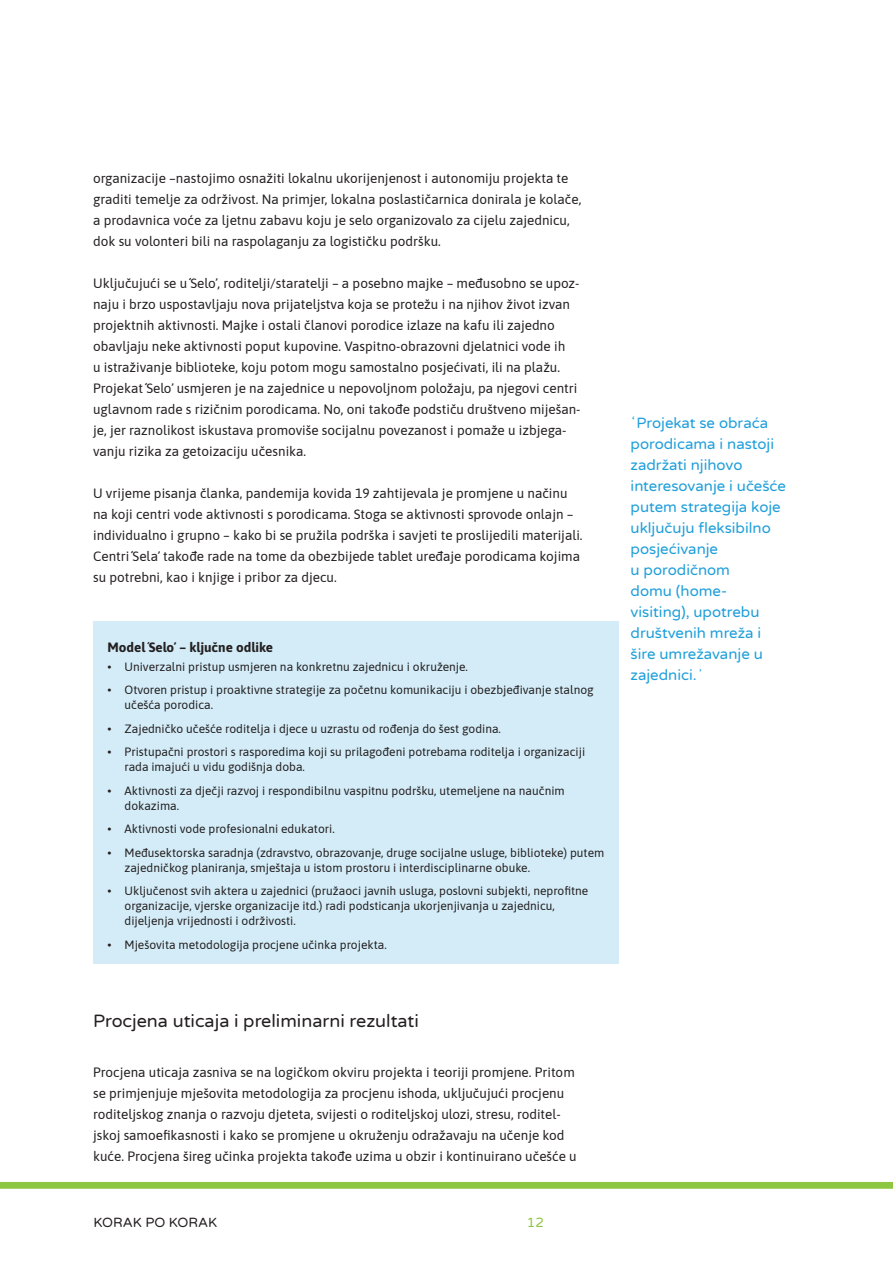
<style>
.page{position:relative;width:893px;height:1263px;background:#fff}
.page>*{position:absolute;margin:0;border:0;box-sizing:border-box;transform-origin:0 0}
.t1{font:18px "Varela Round";color:#231f20}
.t2{font:15px/21px "Varela Round";color:#1f9fda}
.t3{font:13.5px/21px "Asap";color:#231f20}
.t4{font:700 13.5px "Asap";color:#231f20}
.t5{font:13.5px "Varela Round";color:#231f20}
.t6{font:13.5px "Varela Round";color:#8dc640}
.t7{font:12px/15px "Asap";color:#231f20}
.s1{font-style:italic}
.s2{font-weight:400;font-style:italic}
</style>
<div class="page">
<svg style="left:0;top:1182px;width:893px;height:7px;background:#90c746"></svg>
<div style="left:93px;top:622px;width:526px;height:342px;background:#d3ecf7"></div>
<p class="t3" style="left:93px;top:167px;width:490px">organizacije –nastojimo osnažiti lokalnu ukorijenjenost i autonomiju projekta te graditi temelje za održivost. Na primjer, lokalna poslastičarnica donirala je kolače, a prodavnica voće za ljetnu zabavu koju je selo organizovalo za cijelu zajednicu, dok su volonteri bili na raspolaganju za logističku podršku.</p>
<p class="t3" style="left:93px;top:272px;width:489px">Uključujući se u <span class="s1">̒</span>Seloʼ, roditelji/staratelji – a posebno majke – međusobno se upoz&shy;naju i brzo uspostavljaju nova prijateljstva koja se protežu i na njihov život izvan projektnih aktivnosti. Majke i ostali članovi porodice izlaze na kafu ili zajedno obavljaju neke aktivnosti poput kupovine. Vaspitno-obrazovni djelatnici vode ih<br>u istraživanje biblioteke, koju potom mogu samostalno posjećivati, ili na plažu.<br>Projekat <span class="s1">̒</span>Seloʼ usmjeren je na zajednice u nepovoljnom položaju, pa njegovi centri uglavnom rade s rizičnim porodicama. No, oni takođe podstiču društveno miješan&shy;je, jer raznolikost iskustava promoviše socijalnu povezanost i pomaže u izbjega&shy;vanju rizika za getoizaciju učesnika.</p>
<p class="t3" style="left:93px;top:482px;width:491px">U vrijeme pisanja članka, pandemija kovida 19 zahtijevala je promjene u načinu na koji centri vode aktivnosti s porodicama. Stoga se aktivnosti sprovode onlajn – individualno i grupno – kako bi se pružila podrška i savjeti te proslijedili materijali.<br>Centri <span class="s1">̒</span>Selaʼ takođe rade na tome da obezbijede tablet uređaje porodicama kojima su potrebni, kao i knjige i pribor za djecu.</p>
<p class="t4" style="left:108px;top:637px;width:167px">Model <span class="s2">̒</span>Seloʼ – ključne odlike</p>
<p class="t7" style="left:108px;top:658px;width:362px">• Univerzalni pristup usmjeren na konkretnu zajednicu i okruženje.</p>
<p class="t7" style="left:125px;top:682px;width:471px;text-indent:-17px">• Otvoren pristup i proaktivne strategije za početnu komunikaciju i obezbjeđivanje stalnog učešća porodica.</p>
<p class="t7" style="left:108px;top:720px;width:395px">• Zajedničko učešće roditelja i djece u uzrastu od rođenja do šest godina.</p>
<p class="t7" style="left:125px;top:744px;width:462px;text-indent:-17px">• Pristupačni prostori s rasporedima koji su prilagođeni potrebama roditelja i organizaciji rada imajući u vidu godišnja doba.</p>
<p class="t7" style="left:125px;top:782px;width:442px;text-indent:-17px">• Aktivnosti za dječji razvoj i respondibilnu vaspitnu podršku, utemeljene na naučnim dokazima.</p>
<p class="t7" style="left:108px;top:821px;width:229px">• Aktivnosti vode profesionalni edukatori.</p>
<p class="t7" style="left:125px;top:844px;width:481px;text-indent:-17px">• Međusektorska saradnja (zdravstvo, obrazovanje, druge socijalne usluge, biblioteke) putem zajedničkog planiranja, smještaja u istom prostoru i interdisciplinarne obuke.</p>
<p class="t7" style="left:125px;top:883px;width:465px;text-indent:-17px">• Uključenost svih aktera u zajednici (pružaoci javnih usluga, poslovni subjekti, neprofitne organizacije, vjerske organizacije itd.) radi podsticanja ukorjenjivanja u zajednicu, dijeljenja vrijednosti i održivosti.</p>
<p class="t7" style="left:108px;top:936px;width:281px">• Mješovita metodologija procjene učinka projekta.</p>
<h1 class="t1" style="left:93px;top:1008px;width:327px">Procjena uticaja i preliminarni rezultati</h1>
<p class="t3" style="left:93px;top:1061px;width:485px">Procjena uticaja zasniva se na logičkom okviru projekta i teoriji promjene. Pritom se primjenjuje mješovita metodologija za procjenu ishoda, uključujući procjenu roditeljskog znanja o razvoju djeteta, svijesti o roditeljskoj ulozi, stresu, roditel&shy;jskoj samoefikasnosti i kako se promjene u okruženju odražavaju na učenje kod kuće. Procjena šireg učinka projekta takođe uzima u obzir i kontinuirano učešće u</p>
<p class="t5" style="left:94px;top:1213px;width:125px">KORAK PO KORAK</p>
<p class="t6" style="left:527px;top:1213px;width:18px">12</p>
<p class="t2" style="left:631px;top:412px;width:157px">ʻProjekat se obraća porodicama i nastoji zadržati njihovo interesovanje i učešće putem strategija koje uključuju fleksibilno posjećivanje<br>u porodičnom<br>domu (home&shy;visiting), upotrebu društvenih mreža i šire umrežavanje u zajednici.ʼ</p>
</div>
